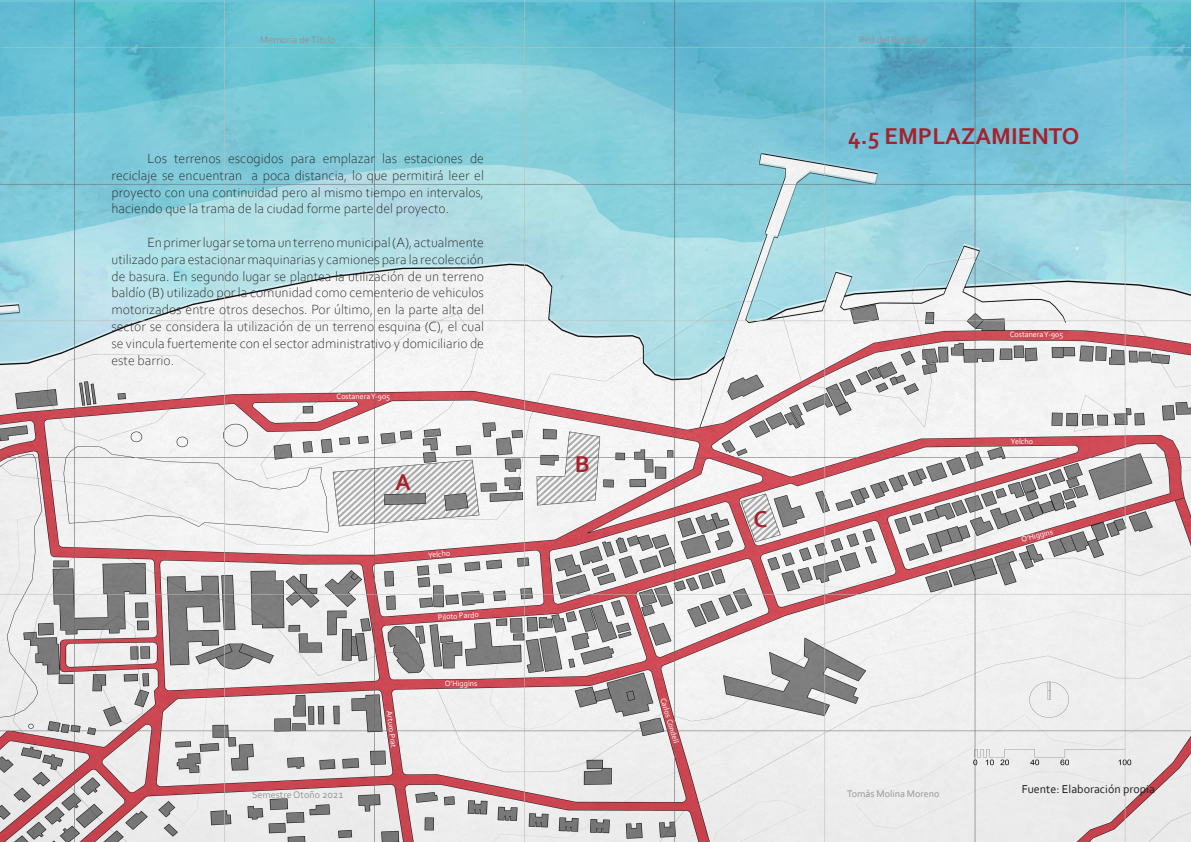
<style>
.page{position:relative;width:1191px;height:842px;background:#fff}
.page>*{position:absolute;margin:0;border:0;box-sizing:border-box;transform-origin:0 0}
.t1{font:700 24px "Corbel";color:#a6212c}
.t2{font:300 14px/16.8px "Corbel";color:#231f20;text-align:justify}
.t3{font:12px "Corbel";color:#231f20}
.t4{font:10px "Corbel";color:#939598}
.t5{font:8px "Corbel";letter-spacing:-.01em;color:#fff}
.s1{font-size:11px}
</style>
<div class="page">
<img style="left:0;top:0;width:1191px;height:842px">
<p class="t4" style="left:260px;top:34px;width:77px">Memoria de Título</p>
<p class="t2" style="left:111px;top:149px;width:374px;text-indent:36px">Los terrenos escogidos para emplazar las estaciones de reciclaje se encuentran a poca distancia, lo que permitirá leer el proyecto con una continuidad pero al mismo tiempo en intervalos, haciendo que la trama de la ciudad forme parte del proyecto.</p>
<p class="t2" style="left:111px;top:233px;width:374px;text-indent:36px">En primer lugar se toma un terreno municipal (A), actualmente utilizado para estacionar maquinarias y camiones para la recolección de basura. En segundo lugar se plantea la utilización de un terreno baldío (B) utilizado por la comunidad como cementerio de vehiculos motorizados entre otros desechos. Por último, en la parte alta del sector se considera la utilización de un terreno esquina (C), el cual se vincula fuertemente con el sector administrativo y domiciliario de este barrio.</p>
<p class="t5" style="left:337px;top:391px;width:55px">Costanera Y-905</p>
<p class="t4" style="left:252px;top:789px;width:93px">Semestre Otoño <span class="s1">2021</span></p>
<p class="t1" style="left:395px;top:467px;width:17px">A</p>
<p class="t5" style="left:395px;top:710px;width:39px;rotate:84deg">Arturo Prat</p>
<p class="t5" style="left:428px;top:550px;width:23px;rotate:-5deg">Yelcho</p>
<p class="t5" style="left:437px;top:613px;width:42px;rotate:-5deg">Piloto Pardo</p>
<p class="t5" style="left:445px;top:678px;width:34px">O’Higgins</p>
<p class="t1" style="left:575px;top:449px;width:16px">B</p>
<p class="t5" style="left:668px;top:696px;width:49px;rotate:74deg">Carlos Condell</p>
<p class="t1" style="left:753px;top:504px;width:16px">C</p>
<p class="t4" style="left:858px;top:34px;width:71px">Red del Reciclaje</p>
<p class="t1" style="left:848px;top:121px;width:233px">4.5 EMPLAZAMIENTO</p>
<p class="t5" style="left:1009px;top:329px;width:55px">Costanera Y-905</p>
<p class="t5" style="left:1011px;top:437px;width:24px">Yelcho</p>
<p class="t5" style="left:1020px;top:535px;width:34px;rotate:-16deg">O’Higgins</p>
<p class="t4" style="left:847px;top:788px;width:94px">Tomás Molina Moreno</p>
<p class="t3" style="left:1021px;top:782px;width:135px">Fuente: Elaboración propia</p>
</div>
